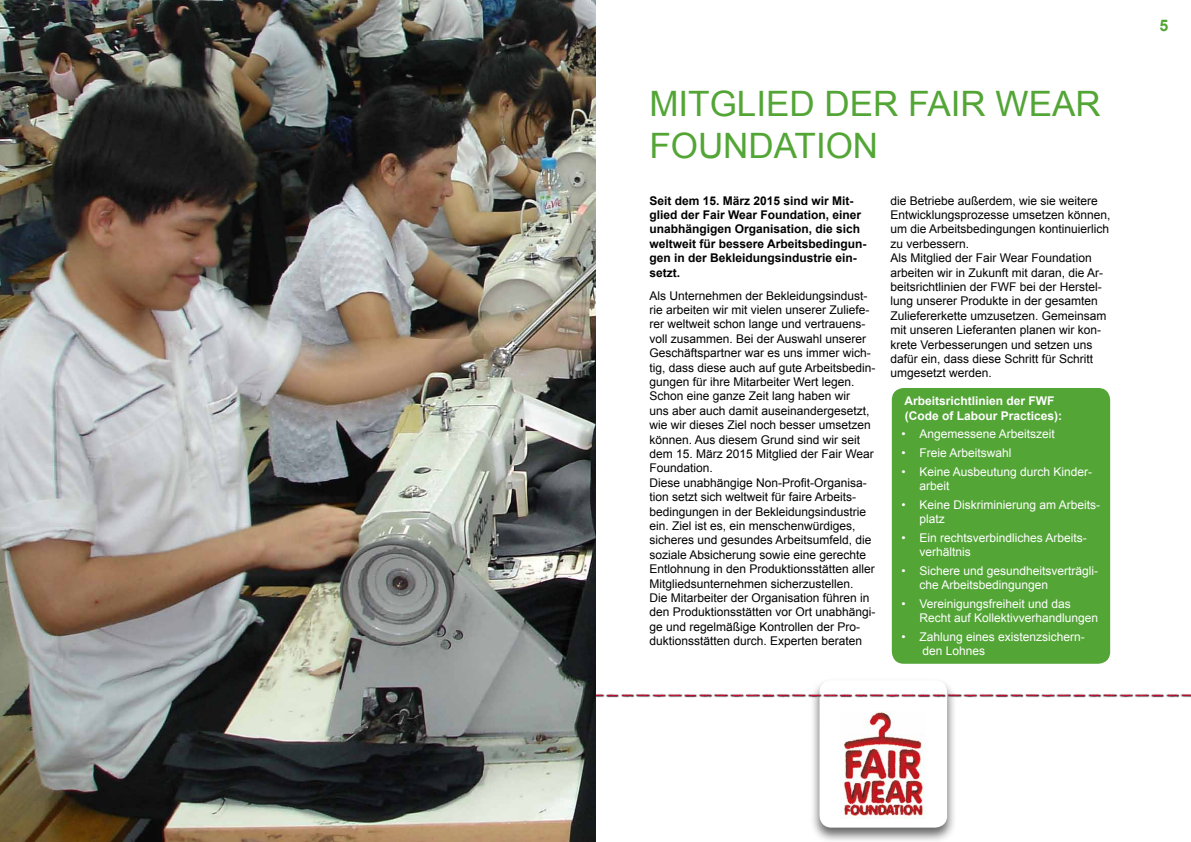
<style>
.page{position:relative;width:1191px;height:842px;background:#fff}
.page>*{position:absolute;margin:0;border:0;box-sizing:border-box;transform-origin:0 0}
.t1{font:35px/42px "Arial";color:#53a536}
.t2{font:700 16px "Arial";color:#53a536}
.t3{font:12px/14.4px "Arial";color:#000}
.t4{font:12px/14.4px "Arial";color:#fff}
.t5{font:700 12px/14.4px "Arial";color:#000}
.t6{font:700 12px/14.4px "Arial";color:#fff}
</style>
<div class="page">
<img style="left:0;top:0;width:595px;height:842px">
<div style="left:809px;top:677px;width:147px;height:165px;background:#000;opacity:.6"></div>
<div style="left:819px;top:680px;width:128px;height:148px;background:#fff;border-radius:12px"></div>
<img style="left:840px;top:727px;width:85px;height:91px">
<div style="left:891px;top:388px;width:219px;height:276px;background:#53a536;border-radius:12px"></div>
<img style="left:596px;top:680px;width:595px;height:47px">
<img style="left:596px;top:693px;width:595px;height:3px">
<h1 class="t1" style="left:649px;top:83px;width:453px">mitglied der fair wear foundation</h1>
<p class="t5" style="left:649px;top:194px;width:218px">Seit dem 15. März 2015 sind wir Mit&shy;glied der Fair Wear Foundation, einer unabhängigen Organisation, die sich weltweit für bessere Arbeitsbedingun&shy;gen in der Bekleidungsindustrie ein&shy;setzt.</p>
<p class="t3" style="left:649px;top:288px;width:228px">Als U nternehmen der Bekleidungsindust&shy;rie arbeiten wir mit vielen unserer Zuliefe&shy;rer weltweit schon lange und vertrauens&shy;voll zusammen. Bei der Auswahl unserer Geschäftspartner war es uns immer wich&shy;tig, dass diese auch auf gute Arbeitsbedin&shy;gungen für ihre Mitarbeiter Wert legen.<br>Schon eine ganze Zeit lang haben wir<br>uns aber auch damit auseinandergesetzt, wie wir dieses Ziel noch besser umsetzen können. Aus diesem Grund sind wir seit dem 15. März 2015 Mitglied der Fair Wear Foundation.<br>Diese unabhängige Non-Profit-Organisa&shy;tion setzt sich weltweit für faire Arbeits&shy;bedingungen in der Bekleidungsindustrie ein. Ziel ist es, ein menschenwürdiges, sicheres und gesundes Arbeitsumfeld, die soziale Absicherung sowie eine gerechte Entlohnung in den Produktionsstätten aller Mitgliedsunternehmen sicherzustellen.<br>Die Mitarbeiter der Organisation führen in den Produktionsstätten vor Ort unabhängi&shy;ge und regelmäßige Kontrollen der Pro&shy;duktionsstätten durch. Experten beraten</p>
<p class="t3" style="left:890px;top:193px;width:222px">die Betriebe außerdem, wie sie weitere Entwicklungsprozesse umsetzen können, um die Arbeitsbedingungen kontinuierlich zu verbessern.<br>Als Mitglied der Fair Wear Foundation arbeiten wir in Zukunft mit daran, die Ar&shy;beitsrichtlinien der FWF bei der Herstel&shy;lung unserer Produkte in der gesamten Zuliefererkette umzusetzen. Gemeinsam mit unseren Lieferanten planen wir kon&shy;krete Verbesserungen und setzen uns dafür ein, dass diese Schritt für Schritt umgesetzt werden.</p>
<p class="t6" style="left:904px;top:394px;width:159px">Arbeitsrichtlinien der FWF (Code of Labour Practices):</p>
<p class="t4" style="left:901px;top:427px;width:155px">• Angemessene Arbeitszeit</p>
<p class="t4" style="left:901px;top:446px;width:112px">• Freie Arbeitswahl</p>
<p class="t4" style="left:919px;top:464px;width:174px;text-indent:-18px">• Keine Ausbeutung durch Kinder&shy;arbeit</p>
<p class="t4" style="left:919px;top:497px;width:182px;text-indent:-18px">• Keine Diskriminierung am Arbeits&shy;platz</p>
<p class="t4" style="left:919px;top:530px;width:169px;text-indent:-18px">• Ein rechtsverbindliches Arbeits&shy;verhältnis</p>
<p class="t4" style="left:919px;top:563px;width:180px;text-indent:-18px">• Sichere und gesundheitsverträgli&shy;che Arbeitsbedingungen</p>
<p class="t4" style="left:919px;top:596px;width:180px;text-indent:-18px">• Vereinigungsfreiheit und das<br>Recht auf Kollektivverhandlungen</p>
<p class="t4" style="left:922px;top:629px;width:164px;text-indent:-21px">• Zahlung eines existenzsichern&shy;den Lohnes</p>
<h2 class="t2" style="left:1159px;top:15px;width:10px">5</h2>
</div>
